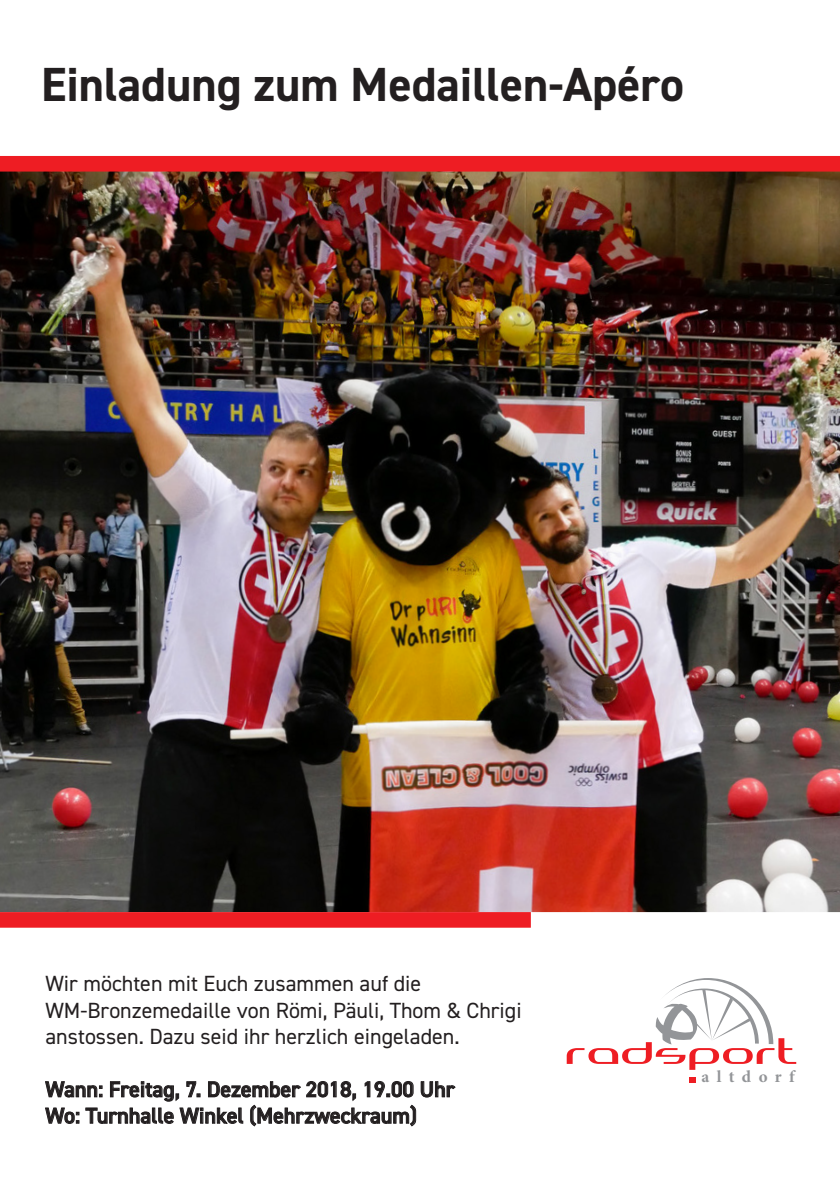
<style>
.page{position:relative;width:840px;height:1191px;background:#fff}
.page>*{position:absolute;margin:0;border:0;box-sizing:border-box;transform-origin:0 0}
.t1{font:700 48px "DIN2014";color:#231f20}
.t2{font:22px/26.4px "DIN2014";color:#231f20}
.t3{font:600 22px/26.4px "DIN2014";color:#231f20}
.t4{font:700 17px "Minion Pro";letter-spacing:.44em;color:#939598}
</style>
<div class="page">
<img style="left:0;top:172px;width:839px;height:740px">
<div style="left:0;top:156px;width:839px;height:16px;background:#ee1d23"></div>
<svg style="left:45px;top:1081px;width:410px;height:45px"></svg>
<div style="left:0;top:912px;width:530px;height:15px;background:#ee1d23"></div>
<svg style="left:689px;top:1077px;width:6px;height:5px"></svg>
<svg style="left:566px;top:978px;width:229px;height:91px"></svg>
<h1 class="t1" style="left:41px;top:53px;width:644px">Einladung zum Medaillen-Apéro</h1>
<p class="t2" style="left:45px;top:970px;width:477px">Wir möchten mit Euch zusammen auf die<br>WM-Bronzemedaille von Römi, Päuli, Thom &amp; Chrigi anstossen. Dazu seid ihr herzlich eingeladen.</p>
<p class="t3" style="left:45px;top:1075px;width:410px">Wann: Freitag, 7. Dezember 2018, 19.00 Uhr<br>Wo: Turnhalle Winkel (Mehrzweckraum)</p>
<p class="t4" style="left:701px;top:1064px;width:95px">altdorf</p>
</div>
